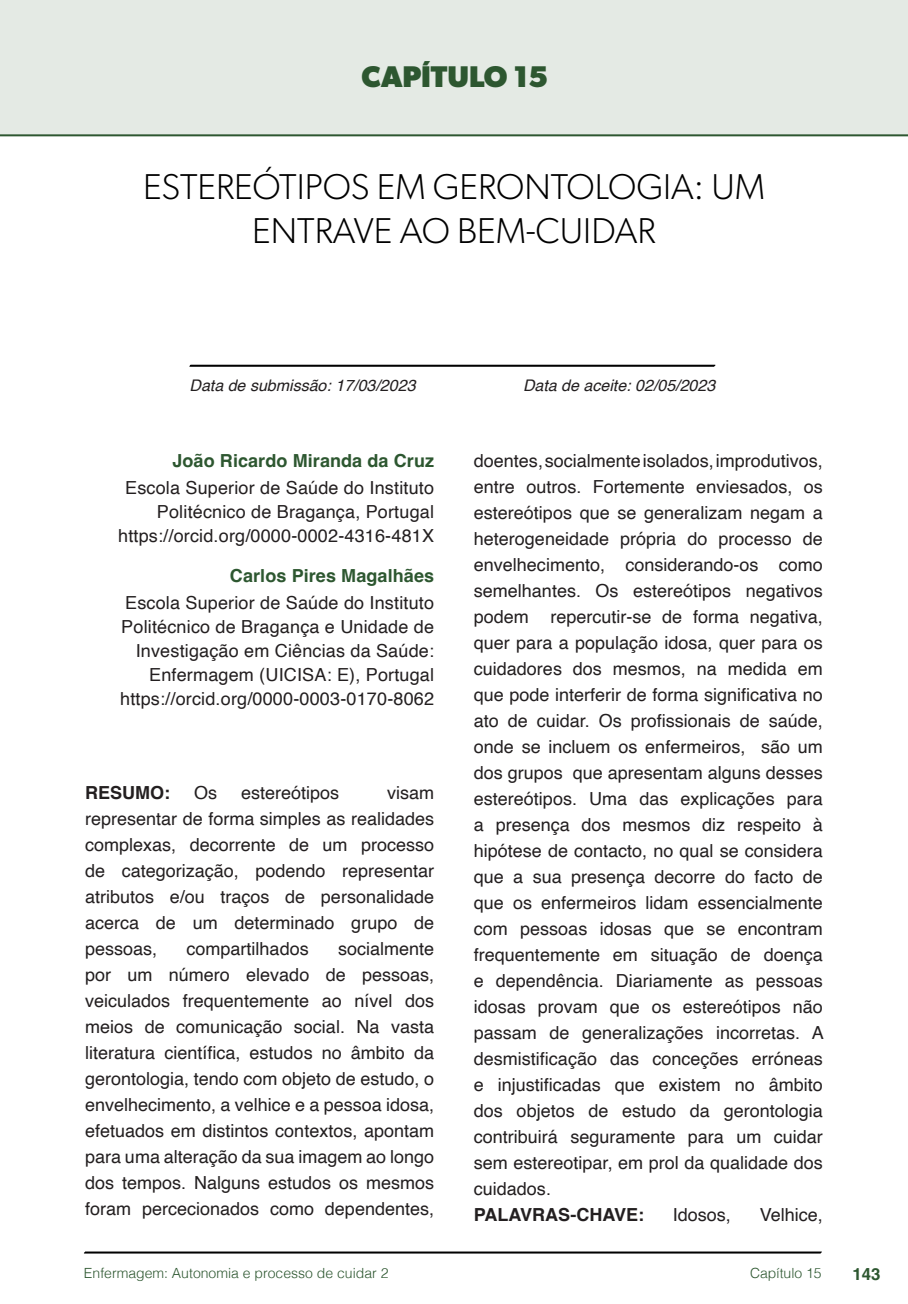
<style>
.page{position:relative;width:908px;height:1304px;background:#fff}
.page>*{position:absolute;margin:0;border:0;box-sizing:border-box;transform-origin:0 0}
.t1{font:300 36px/44px "Gibson";color:#000;text-align:center}
.t2{font:700 30px "Gibson";color:#2d5730}
.t3{font:18px/26px "Helvetica";letter-spacing:.01em;color:#231f20;text-align:justify}
.t4{font:700 18px "Helvetica";letter-spacing:.005em;color:#2d5730}
.t5{font:700 18px "Helvetica";color:#231f20}
.t6{font:700 16.8px "Helvetica";color:#2d5730}
.t7{font:italic 16px "Helvetica";color:#231f20}
.t8{font:300 14px "Helvetica";color:#2d5730}
</style>
<div class="page">
<svg style="left:84px;top:1251px;width:737px;height:3px;background:#515151"></svg>
<svg style="left:189px;top:364px;width:526px;height:3px;background:#4f4f4f"></svg>
<div style="left:0;top:0;width:907px;height:136px;background:#e4eae4"></div>
<div style="left:44px;top:72px;width:68px;height:61px;background:#e4eae4"></div>
<h2 class="t2" style="left:361px;top:58px;width:188px">CAPÍTULO 15</h2>
<h1 class="t1" style="left:143px;top:164px;width:623px">ESTEREÓTIPOS EM GERONTOLOGIA: UM<br>ENTRAVE AO BEM-CUIDAR</h1>
<p class="t7" style="left:189px;top:373px;width:227px">Data de submissão: 17/03/2023</p>
<p class="t7" style="left:523px;top:373px;width:194px">Data de aceite: 02/05/2023</p>
<p class="t4" style="left:172px;top:450px;width:263px">João Ricardo Miranda da Cruz</p>
<p class="t3" style="left:118px;top:477px;width:317px;line-height:24px;text-align:right">Escola Superior de Saúde do Instituto<br>Politécnico de Bragança, Portugal https://orcid.org/0000-0002-4316-481X</p>
<p class="t4" style="left:230px;top:564px;width:205px">Carlos Pires Magalhães</p>
<p class="t3" style="left:120px;top:591px;width:315px;line-height:24px;text-align:right">Escola Superior de Saúde do Instituto Politécnico de Bragança e Unidade de Investigação em Ciências da Saúde:<br>Enfermagem (UICISA: E), Portugal https://orcid.org/0000-0003-0170-8062</p>
<p class="t5" style="left:85px;top:782px;width:86px">RESUMO:</p>
<p class="t3" style="left:194px;top:780px;width:25px">Os</p>
<p class="t3" style="left:241px;top:780px;width:100px">estereótipos</p>
<p class="t3" style="left:85px;top:780px;width:350px;text-indent:302px">visam representar de forma simples as realidades complexas, decorrente de um processo de categorização, podendo representar atributos e/ou traços de personalidade acerca de um determinado grupo de pessoas,</p>
<p class="t3" style="left:186px;top:936px;width:124px">compartilhados</p>
<p class="t3" style="left:85px;top:936px;width:350px;text-indent:253px">socialmente por um número elevado de pessoas, veiculados frequentemente ao nível dos meios de comunicação social. Na vasta literatura científica, estudos no âmbito da gerontologia, tendo com objeto de estudo, o envelhecimento, a velhice e a pessoa idosa, efetuados em distintos contextos, apontam para uma alteração da sua imagem ao longo dos tempos. Nalguns estudos os mesmos foram percecionados como dependentes,</p>
<p class="t3" style="left:473px;top:448px;width:351px">doentes, socialmente isolados, improdutivos, entre outros. Fortemente enviesados, os estereótipos que se generalizam negam a heterogeneidade própria do processo de envelhecimento, considerando-os como semelhantes. Os estereótipos negativos podem repercutir-se de forma negativa, quer para a população idosa, quer para os cuidadores dos mesmos, na medida em que pode interferir de forma significativa no ato de cuidar. Os profissionais de saúde, onde se incluem os enfermeiros, são um dos grupos que apresentam alguns desses estereótipos. Uma das explicações para a presença dos mesmos diz respeito à hipótese de contacto, no qual se considera que a sua presença decorre do facto de que os enfermeiros lidam essencialmente com pessoas idosas que se encontram frequentemente em situação de doença e dependência. Diariamente as pessoas idosas provam que os estereótipos não passam de generalizações incorretas. A desmistificação das conceções erróneas e injustificadas que existem no âmbito dos objetos de estudo da gerontologia contribuirá seguramente para um cuidar sem estereotipar, em prol da qualidade dos cuidados.</p>
<p class="t5" style="left:473px;top:1203px;width:172px">PALAVRAS-CHAVE:</p>
<p class="t3" style="left:672px;top:1202px;width:60px">Idosos,</p>
<p class="t3" style="left:759px;top:1202px;width:65px">Velhice,</p>
<p class="t8" style="left:84px;top:1261px;width:306px">Enfermagem: Autonomia e processo de cuidar 2</p>
<p class="t8" style="left:749px;top:1261px;width:73px">Capítulo 15</p>
<p class="t6" style="left:851px;top:1264px;width:30px">143</p>
</div>
